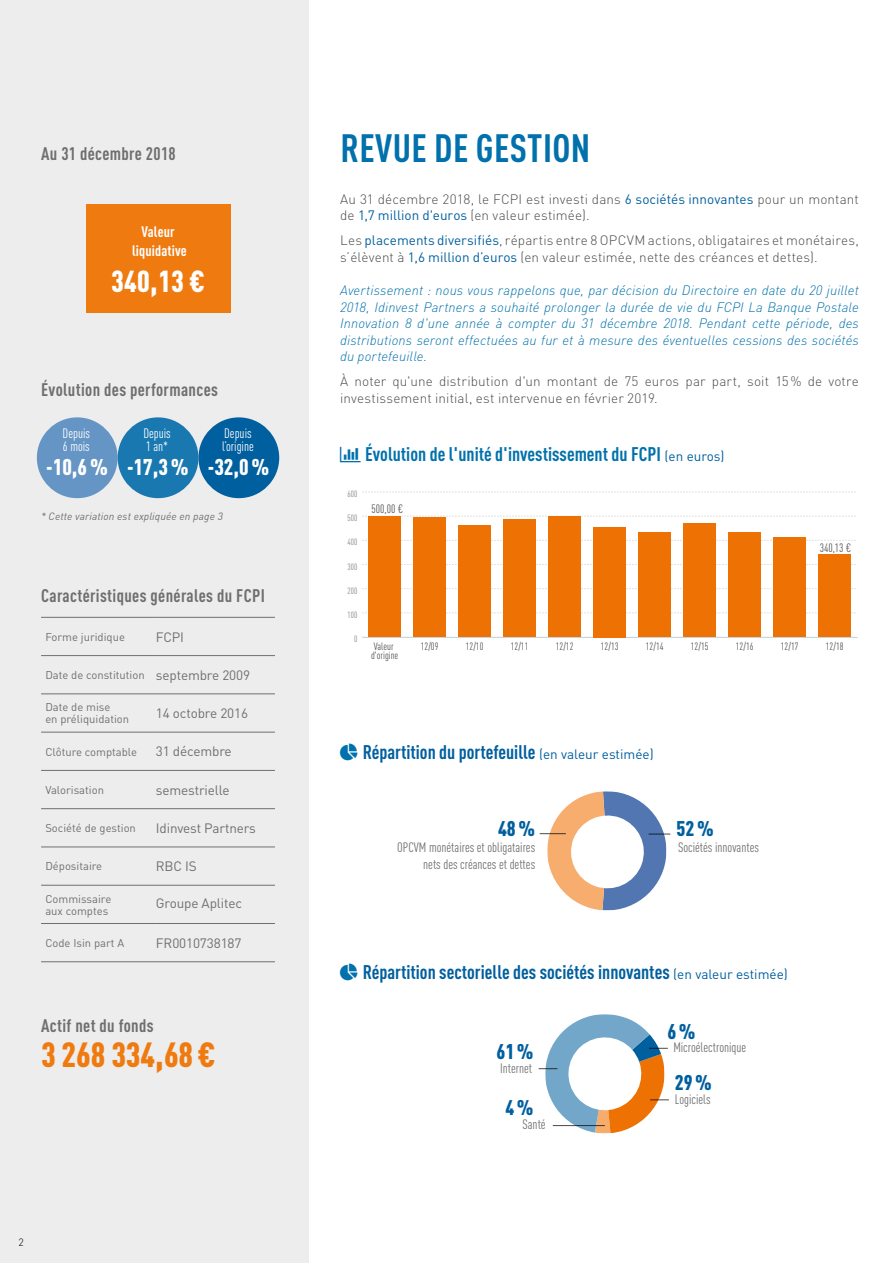
<style>
.page{position:relative;width:893px;height:1263px;background:#fff}
.page>*{position:absolute;margin:0;border:0;box-sizing:border-box;transform-origin:0 0}
.t1{font:700 condensed 39px "DIN Pro";letter-spacing:.01em;color:#0071ac}
.t2{font:900 condensed 34.5px "DIN Pro";color:#ef7b10}
.t3{font:900 condensed 30px "DIN Pro";color:#fff}
.t4{font:900 condensed 22.5px "DIN Pro";color:#fff}
.t5{font:900 condensed 21px "DIN Pro";color:#005f9f}
.t6{font:700 condensed 19.5px "DIN Pro";color:#005f9f}
.t7{font:700 condensed 19.5px "DIN Pro";color:#0071ac}
.t8{font:700 condensed 18px "DIN Pro";letter-spacing:.02em;color:#706f6f}
.t9{font:700 condensed 15px/19.5px "DIN Pro";letter-spacing:.01em;color:#fff;text-align:center}
.t10{font:300 13.5px/16.5px "DIN Pro";letter-spacing:.01em;color:#4a4a49}
.t11{font:italic 300 13.5px/16.5px "DIN Pro";letter-spacing:.005em;color:#0071ac;text-align:justify}
.t12{font:condensed 13.5px/16.2px "DIN Pro";color:#706f6f;text-align:right}
.t13{font:13.5px "DIN Pro";letter-spacing:-.01em;color:#706f6f}
.t14{font:condensed 13.5px/13.5px "DIN Pro";color:#fff}
.t15{font:condensed 12px "DIN Pro";color:#575756}
.t16{font:11.25px/12px "DIN Pro";color:#706f6f}
.t17{font:condensed 10.5px "DIN Pro";color:#555456}
.t18{font:italic 10.5px "DIN Pro";letter-spacing:.01em;color:#706f6f}
.t19{font:300 10.5px "DIN Pro";color:#000}
.t20{font:condensed 9px "DIN Pro";color:#878787}
.s1{font-size:13.5px}
.s2{font-weight:400;color:#005f9f}
.s3{font-weight:400;font-stretch:normal;font-size:13.5px;color:#005f9f}
.s4{font-weight:400;font-stretch:normal;font-size:13.5px}
</style>
<div class="page">
<div style="left:0;top:0;width:309px;height:1263px;background:#ededed"></div>
<svg style="left:362px;top:637px;width:495px;height:1px"></svg>
<svg style="left:362px;top:612px;width:494px;height:1px"></svg>
<svg style="left:362px;top:588px;width:494px;height:1px"></svg>
<svg style="left:362px;top:564px;width:494px;height:1px"></svg>
<svg style="left:362px;top:540px;width:494px;height:1px"></svg>
<svg style="left:362px;top:516px;width:494px;height:1px"></svg>
<svg style="left:362px;top:492px;width:494px;height:1px"></svg>
<div style="left:368px;top:516px;width:33px;height:121px;background:#ee7203"></div>
<div style="left:413px;top:518px;width:33px;height:119px;background:#ee7203"></div>
<div style="left:458px;top:525px;width:33px;height:112px;background:#ee7203"></div>
<div style="left:503px;top:519px;width:33px;height:118px;background:#ee7203"></div>
<div style="left:548px;top:517px;width:33px;height:120px;background:#ee7203"></div>
<div style="left:593px;top:527px;width:33px;height:110px;background:#ee7203"></div>
<div style="left:638px;top:533px;width:33px;height:104px;background:#ee7203"></div>
<div style="left:683px;top:523px;width:33px;height:114px;background:#ee7203"></div>
<div style="left:728px;top:532px;width:33px;height:105px;background:#ee7203"></div>
<div style="left:773px;top:538px;width:33px;height:99px;background:#ee7203"></div>
<div style="left:818px;top:555px;width:33px;height:82px;background:#ee7203"></div>
<svg style="left:540px;top:791px;width:130px;height:119px"></svg>
<svg style="left:539px;top:1014px;width:130px;height:119px"></svg>
<hr style="left:553px;top:1125px;width:52px;height:1px;background:#4a4a49">
<div style="left:86px;top:204px;width:144px;height:109px;background:#ef7b10"></div>
<hr style="left:41px;top:617px;width:115px;height:1px;background:#706f6f">
<hr style="left:156px;top:617px;width:119px;height:1px;background:#706f6f">
<hr style="left:41px;top:655px;width:115px;height:1px;background:#706f6f">
<hr style="left:156px;top:655px;width:119px;height:1px;background:#706f6f">
<hr style="left:41px;top:693px;width:115px;height:1px;background:#706f6f">
<hr style="left:156px;top:693px;width:119px;height:1px;background:#706f6f">
<hr style="left:41px;top:732px;width:115px;height:1px;background:#706f6f">
<hr style="left:156px;top:732px;width:119px;height:1px;background:#706f6f">
<hr style="left:41px;top:770px;width:115px;height:1px;background:#706f6f">
<hr style="left:156px;top:770px;width:119px;height:1px;background:#706f6f">
<hr style="left:41px;top:808px;width:115px;height:1px;background:#706f6f">
<hr style="left:156px;top:808px;width:119px;height:1px;background:#706f6f">
<hr style="left:41px;top:846px;width:115px;height:1px;background:#706f6f">
<hr style="left:156px;top:846px;width:119px;height:1px;background:#706f6f">
<hr style="left:41px;top:885px;width:115px;height:1px;background:#706f6f">
<hr style="left:156px;top:885px;width:119px;height:1px;background:#706f6f">
<hr style="left:41px;top:923px;width:115px;height:1px;background:#706f6f">
<hr style="left:156px;top:923px;width:119px;height:1px;background:#706f6f">
<hr style="left:41px;top:961px;width:115px;height:1px;background:#706f6f">
<hr style="left:156px;top:961px;width:119px;height:1px;background:#706f6f">
<div style="left:37px;top:417px;width:81px;height:81px;background:#6595c5;border-radius:50%"></div>
<div style="left:198px;top:417px;width:81px;height:81px;background:#005f9f;border-radius:50%"></div>
<div style="left:118px;top:417px;width:80px;height:81px;background:#1a78b1;border-radius:50%"></div>
<h3 class="t8" style="left:41px;top:140px;width:136px">Au 31 décembre 2018</h3>
<p class="t9" style="left:132px;top:220px;width:56px">Valeur liquidative</p>
<h3 class="t3" style="left:111px;top:258px;width:95px">340,13 €</h3>
<h3 class="t8" style="left:41px;top:376px;width:178px">Évolution des performances</h3>
<p class="t14" style="left:63px;top:425px;width:29px">Depuis<br>6 mois</p>
<h3 class="t4" style="left:46px;top:450px;width:63px">-10,6%</h3>
<p class="t14" style="left:143px;top:425px;width:29px">Depuis<br>1 an*</p>
<h3 class="t4" style="left:127px;top:450px;width:63px">-17,3%</h3>
<p class="t14" style="left:222px;top:425px;width:33px">Depuis l’origine</p>
<h3 class="t4" style="left:208px;top:450px;width:63px">-32,0%</h3>
<p class="t18" style="left:41px;top:508px;width:183px">* Cette variation est expliquée en page 3</p>
<h3 class="t8" style="left:41px;top:582px;width:225px">Caractéristiques générales du FCPI</h3>
<p class="t16" style="left:45px;top:630px;width:81px">Forme juridique</p>
<p class="t13" style="left:156px;top:626px;width:30px">FCPI</p>
<p class="t16" style="left:45px;top:668px;width:206px">Date de constitution <span class="s1">septembre 2009</span></p>
<p class="t16" style="left:45px;top:700px;width:85px">Date de mise<br>en préliquidation</p>
<p class="t13" style="left:156px;top:703px;width:94px">14 octobre 2016</p>
<p class="t16" style="left:45px;top:744px;width:93px">Clôture comptable</p>
<p class="t13" style="left:156px;top:741px;width:77px">31 décembre</p>
<p class="t16" style="left:45px;top:783px;width:60px">Valorisation</p>
<p class="t13" style="left:156px;top:779px;width:75px">semestrielle</p>
<p class="t16" style="left:45px;top:821px;width:92px">Société de gestion</p>
<p class="t13" style="left:156px;top:817px;width:102px">Idinvest Partners</p>
<p class="t16" style="left:45px;top:859px;width:58px">Dépositaire</p>
<p class="t13" style="left:156px;top:856px;width:42px">RBC IS</p>
<p class="t16" style="left:45px;top:891px;width:67px">Commissaire aux comptes</p>
<p class="t13" style="left:156px;top:892px;width:88px">Groupe Aplitec</p>
<p class="t16" style="left:45px;top:936px;width:80px">Code Isin part A</p>
<p class="t13" style="left:156px;top:932px;width:87px">FR0010738187</p>
<h3 class="t8" style="left:41px;top:1012px;width:114px">Actif net du fonds</h3>
<h2 class="t2" style="left:41px;top:1028px;width:176px">3 268 334,68€</h2>
<p class="t19" style="left:19px;top:1234px;width:7px">2</p>
<h1 class="t1" style="left:340px;top:118px;width:251px">REVUE DE GESTION</h1>
<p class="t10" style="left:340px;top:190px;width:520px">Au 31 décembre 2018, le FCPI est investi dans <span class="s2">6 sociétés innovantes</span> pour un montant de <span class="s2">1,7 million d'euros</span> (en valeur estimée).</p>
<p class="t10" style="left:340px;top:231px;width:520px">Les <span class="s2">placements diversifiés</span>, répartis entre 8 OPCVM actions, obligataires et monétaires, s’élèvent à <span class="s2">1,6 million d’euros</span> (en valeur estimée, nette des créances et dettes).</p>
<p class="t11" style="left:340px;top:281px;width:520px">Avertissement : nous vous rappelons que, par décision du Directoire en date du 20 juillet 2018, Idinvest Partners a souhaité prolonger la durée de vie du FCPI La Banque Postale Innovation 8 d'une année à compter du 31 décembre 2018. Pendant cette période, des distributions seront effectuées au fur et à mesure des éventuelles cessions des sociétés du portefeuille.</p>
<p class="t10" style="left:340px;top:372px;width:520px">À noter qu'une distribution d'un montant de 75 euros par part, soit 15% de votre investissement initial, est intervenue en février 2019.</p>
<h3 class="t7" style="left:365px;top:439px;width:361px">Évolution de l'unité d'investissement du FCPI <span class="s3">(en euros)</span></h3>
<p class="t20" style="left:348px;top:487px;width:11px">600</p>
<p class="t20" style="left:348px;top:512px;width:11px">500</p>
<p class="t20" style="left:348px;top:536px;width:11px">400</p>
<p class="t20" style="left:348px;top:560px;width:11px">300</p>
<p class="t20" style="left:348px;top:584px;width:11px">200</p>
<p class="t20" style="left:348px;top:608px;width:11px">100</p>
<p class="t20" style="left:354px;top:632px;width:5px">0</p>
<p class="t15" style="left:372px;top:500px;width:33px">500,00 €</p>
<p class="t15" style="left:820px;top:539px;width:33px">340,13 €</p>
<p class="t17" style="left:374px;top:638px;width:21px">Valeur</p>
<p class="t17" style="left:421px;top:638px;width:19px">12/09</p>
<p class="t17" style="left:466px;top:638px;width:19px">12/10</p>
<p class="t17" style="left:511px;top:638px;width:19px">12/11</p>
<p class="t17" style="left:556px;top:638px;width:19px">12/12</p>
<p class="t17" style="left:601px;top:638px;width:19px">12/13</p>
<p class="t17" style="left:646px;top:638px;width:19px">12/14</p>
<p class="t17" style="left:691px;top:638px;width:19px">12/15</p>
<p class="t17" style="left:736px;top:638px;width:19px">12/16</p>
<p class="t17" style="left:781px;top:638px;width:19px">12/17</p>
<p class="t17" style="left:826px;top:638px;width:19px">12/18</p>
<p class="t17" style="left:371px;top:647px;width:29px">d'origine</p>
<h3 class="t6" style="left:363px;top:737px;width:293px">Répartition du portefeuille <span class="s4">(en valeur estimée)</span></h3>
<h3 class="t5" style="left:498px;top:812px;width:39px">48%</h3>
<p class="t12" style="left:397px;top:838px;width:139px">OPCVM monétaires et obligataires nets des créances et dettes</p>
<h3 class="t5" style="left:677px;top:812px;width:39px">52%</h3>
<p class="t12" style="left:678px;top:838px;width:82px">Sociétés innovantes</p>
<h3 class="t6" style="left:363px;top:957px;width:427px">Répartition sectorielle des sociétés innovantes <span class="s4">(en valeur estimée)</span></h3>
<h3 class="t5" style="left:497px;top:1035px;width:39px">61%</h3>
<p class="t12" style="left:500px;top:1059px;width:34px">Internet</p>
<h3 class="t5" style="left:505px;top:1091px;width:30px">4%</h3>
<p class="t12" style="left:523px;top:1115px;width:25px">Santé</p>
<h3 class="t5" style="left:667px;top:1015px;width:30px">6%</h3>
<p class="t12" style="left:673px;top:1038px;width:74px">Microélectronique</p>
<h3 class="t5" style="left:675px;top:1066px;width:39px">29%</h3>
<p class="t12" style="left:675px;top:1090px;width:37px">Logiciels</p>
</div>
